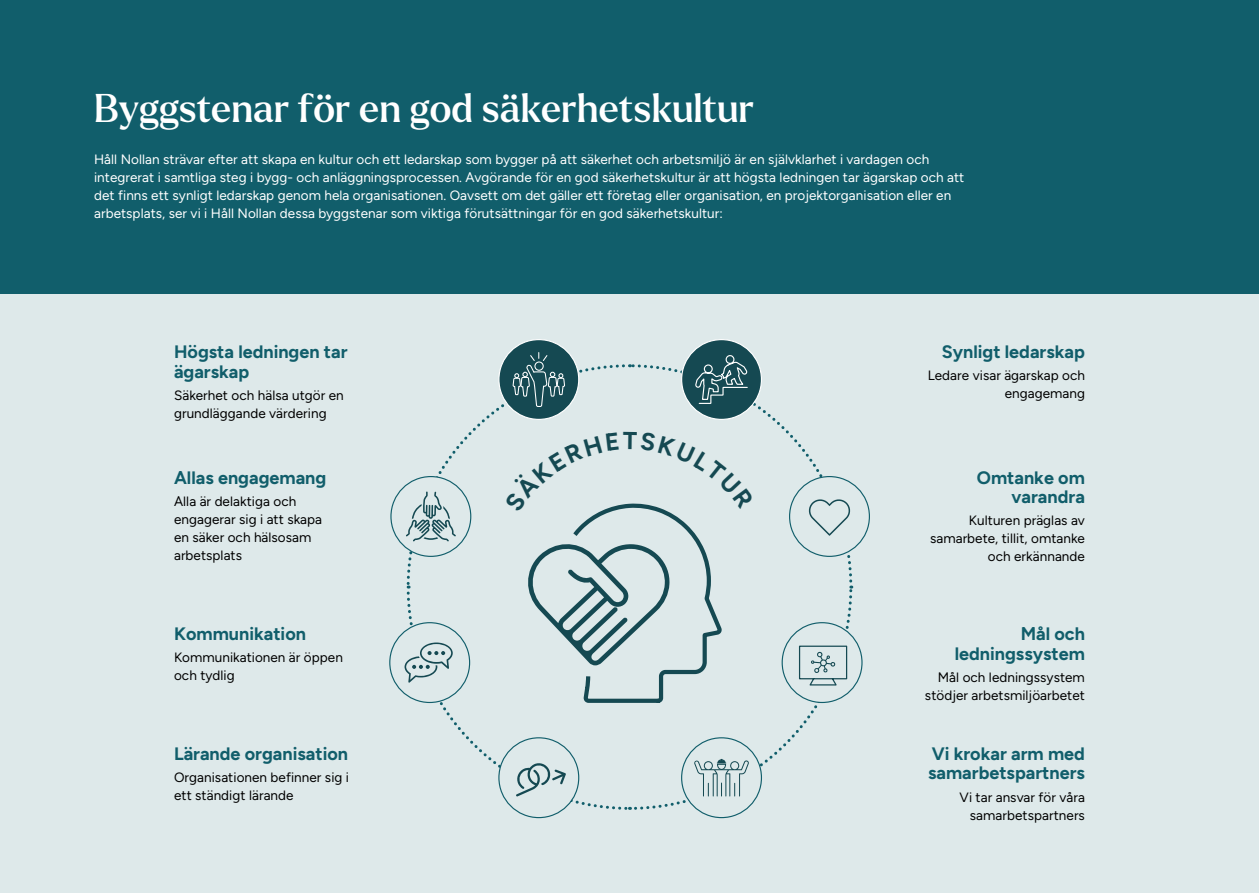
<style>
.page{position:relative;width:1259px;height:893px;background:#fff}
.page>*{position:absolute;margin:0;border:0;box-sizing:border-box;transform-origin:0 0}
.t1{font:500 39px "Larken";color:#fff}
.t2{font:700 18px/19.5px "Figtree";color:#115e6b}
.Brödtext{font:13.5px/18px "Figtree";letter-spacing:.005em;color:#fff}
.Brödtext-2{font:13.5px/18px "Figtree";letter-spacing:.005em;color:#000}
</style>
<div class="page">
<div style="left:0;top:293px;width:1259px;height:600px;background:#dee9ea"></div>
<div style="left:0;top:0;width:1259px;height:293px;background:#115e6b"></div>
<div style="left:632px;top:587px;width:222px;height:224px;background:#dee9ea"></div>
<div style="left:629px;top:363px;width:225px;height:221px;background:#dee9ea"></div>
<div style="left:405px;top:363px;width:221px;height:224px;background:#dee9ea"></div>
<div style="left:405px;top:590px;width:224px;height:221px;background:#dee9ea"></div>
<div style="left:681px;top:340px;width:80px;height:79px;background:#154952;border-radius:50%"></div>
<svg style="left:695px;top:355px;width:53px;height:49px"></svg>
<div style="left:681px;top:339px;width:81px;height:81px;border:1px solid #fff;border-radius:50%"></div>
<div style="left:789px;top:477px;width:80px;height:79px;background:#dee9ea;border-radius:50%"></div>
<div style="left:789px;top:476px;width:81px;height:81px;border:1px solid #115e6b;border-radius:50%"></div>
<div style="left:681px;top:738px;width:80px;height:80px;background:#dee9ea;border-radius:50%"></div>
<svg style="left:694px;top:759px;width:55px;height:37px"></svg>
<div style="left:499px;top:738px;width:80px;height:80px;background:#dee9ea;border-radius:50%"></div>
<div style="left:390px;top:623px;width:79px;height:79px;background:#dee9ea;border-radius:50%"></div>
<svg style="left:404px;top:642px;width:49px;height:41px"></svg>
<div style="left:389px;top:622px;width:81px;height:81px;border:1px solid #115e6b;border-radius:50%"></div>
<div style="left:391px;top:477px;width:80px;height:79px;background:#dee9ea;border-radius:50%"></div>
<svg style="left:406px;top:491px;width:50px;height:50px"></svg>
<div style="left:390px;top:476px;width:81px;height:81px;border:1px solid #115e6b;border-radius:50%"></div>
<div style="left:782px;top:623px;width:80px;height:79px;background:#dee9ea;border-radius:50%"></div>
<div style="left:781px;top:622px;width:81px;height:81px;border:1px solid #115e6b;border-radius:50%"></div>
<div style="left:499px;top:340px;width:80px;height:79px;background:#154952;border-radius:50%"></div>
<div style="left:498px;top:339px;width:81px;height:81px;border:1px solid #fff;border-radius:50%"></div>
<svg style="left:512px;top:353px;width:53px;height:54px"></svg>
<svg style="left:799px;top:645px;width:49px;height:41px"></svg>
<svg style="left:808px;top:499px;width:43px;height:37px"></svg>
<svg style="left:516px;top:763px;width:50px;height:34px"></svg>
<svg style="left:504px;top:432px;width:250px;height:308px;background:#cfdddf"></svg>
<h2 class="t1" style="left:94px;top:82px;width:661px">Byggstenar för en god säkerhetskultur</h2>
<p class="Brödtext" style="left:94px;top:151px;width:871px">Håll Nollan strävar efter att skapa en kultur och ett ledarskap som bygger på att säkerhet och arbetsmiljö är en självklarhet i vardagen och integrerat i samtliga steg i bygg- och anläggningsprocessen. Avgörande för en god säkerhetskultur är att högsta ledningen tar ägarskap och att det finns ett synligt ledarskap genom hela organisationen. Oavsett om det gäller ett företag eller organisation, en projektorganisation eller en arbetsplats, ser vi i Håll Nollan dessa byggstenar som viktiga förutsättningar för en god säkerhetskultur:</p>
<h3 class="t2" style="left:174px;top:342px;width:175px">Högsta ledningen tar ägarskap</h3>
<p class="Brödtext-2" style="left:174px;top:386px;width:171px">Säkerhet och hälsa utgör en grundläggande värdering</p>
<h3 class="t2" style="left:174px;top:467px;width:154px">Allas engagemang</h3>
<p class="Brödtext-2" style="left:174px;top:492px;width:149px">Alla är delaktiga och engagerar sig i att skapa en säker och hälsosam arbetsplats</p>
<h3 class="t2" style="left:174px;top:624px;width:133px">Kommunikation</h3>
<p class="Brödtext-2" style="left:174px;top:649px;width:170px">Kommunikationen är öppen och tydlig</p>
<h3 class="t2" style="left:174px;top:744px;width:176px">Lärande organisation</h3>
<p class="Brödtext-2" style="left:174px;top:768px;width:176px">Organisationen befinner sig i ett ständigt lärande</p>
<h3 class="t2" style="left:942px;top:342px;width:145px">Synligt ledarskap</h3>
<p class="Brödtext-2" style="left:927px;top:367px;width:159px;text-align:right">Ledare visar ägarskap och engagemang</p>
<h3 class="t2" style="left:977px;top:467px;width:110px;text-align:right">Omtanke om varandra</h3>
<p class="Brödtext-2" style="left:930px;top:512px;width:156px;text-align:right">Kulturen präglas av samarbete, tillit, omtanke och erkännande</p>
<h3 class="t2" style="left:955px;top:624px;width:132px;text-align:right">Mål och ledningssystem</h3>
<p class="Brödtext-2" style="left:925px;top:668px;width:161px;text-align:right">Mål och ledningssystem stödjer arbetsmiljöarbetet</p>
<h3 class="t2" style="left:928px;top:744px;width:158px">Vi krokar arm med samarbetspartners</h3>
<p class="Brödtext-2" style="left:959px;top:788px;width:127px;text-align:right">Vi tar ansvar för våra samarbetspartners</p>
</div>
